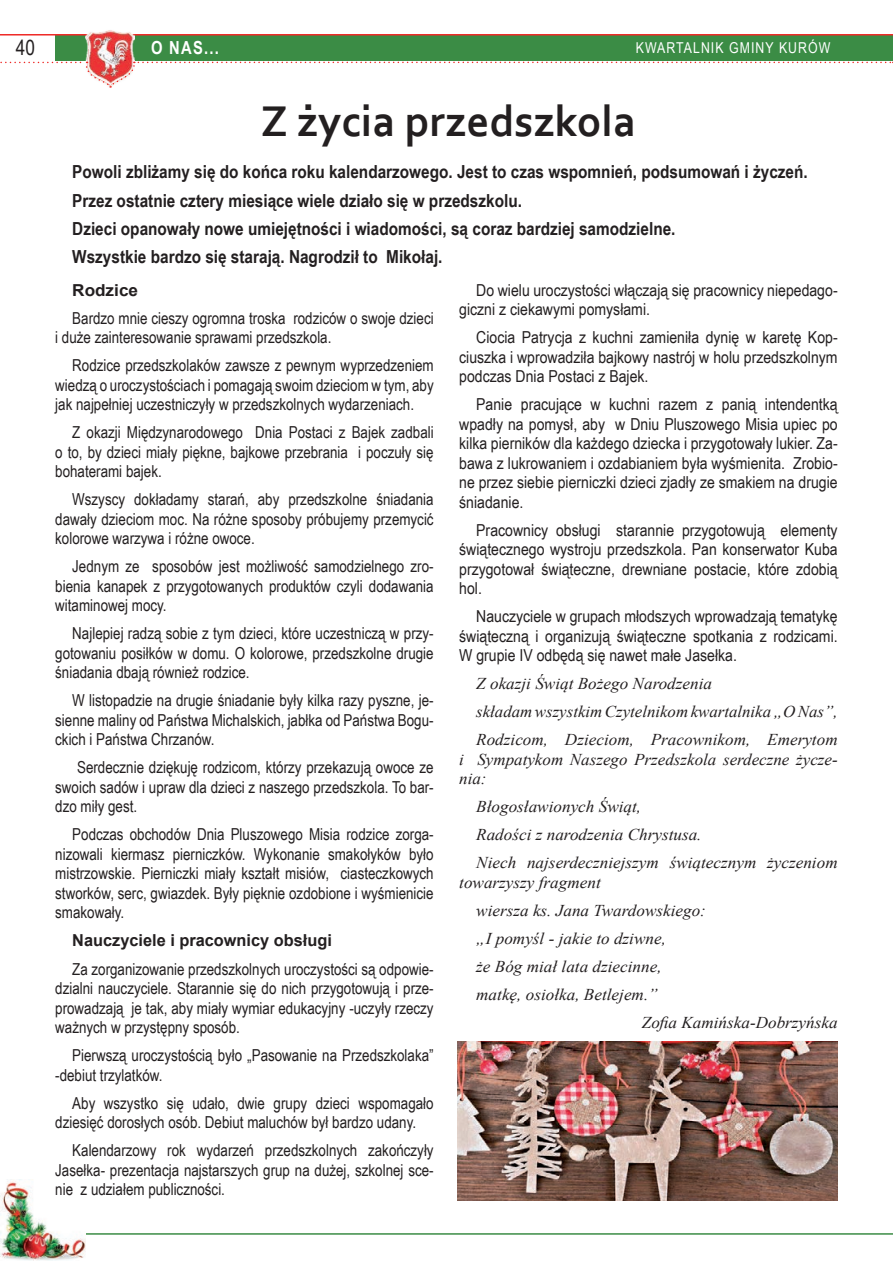
<style>
.page{position:relative;width:893px;height:1263px;background:#fff}
.page>*{position:absolute;margin:0;border:0;box-sizing:border-box;transform-origin:0 0}
.TYTUL{font:700 45px "Corbel";color:#231f20}
.t1{font:21px "Arial Narrow";color:#231f20}
.NORMAL{font:700 18px "Arial Narrow";color:#231f20;scale:1.04 1}
.t2{font:700 18px "Arial Narrow";color:#fff}
.NORMAL-2{font:16.5px/19.5px "Arial Narrow";color:#231f20;text-align:justify}
.NORMAL-3{font:16.5px/19.5px "Arial Narrow";color:#231f20;text-align:justify;scale:1.04 1}
.NORMAL-4{font:italic 16.5px/19.5px "Times New Roman";color:#231f20;text-align:justify;scale:1.04 1}
.NORMAL-5{font:italic 16.5px "Times New Roman";color:#231f20}
.NORMAL-6{font:700 16.5px "Arial";color:#231f20}
.NORMAL-7{font:700 16.5px "Arial";color:#231f20;scale:1.04 1}
.t3{font:15px "Arial Narrow";letter-spacing:.07em;color:#fff}
</style>
<div class="page">
<div style="left:55px;top:35px;width:838px;height:26px;background:#3b8c45"></div>
<hr style="left:0;top:34px;width:893px;height:2px;background:#ee2926">
<img style="left:85px;top:30px;width:50px;height:31px">
<img style="left:87px;top:31px;width:46px;height:30px">
<svg style="left:0;top:61px;width:893px;height:27px"></svg>
<hr style="left:32px;top:1233px;width:861px;height:2px;background:#3b8c45">
<img style="left:1px;top:1180px;width:84px;height:81px">
<img style="left:457px;top:1042px;width:381px;height:158px">
<p class="t1" style="left:16px;top:33px;width:21px">40</p>
<p class="t2" style="left:151px;top:34px;width:69px">O NAS...</p>
<p class="t3" style="left:636px;top:37px;width:196px">KWARTALNIK GMINY KURÓW</p>
<p class="TYTUL" style="left:261px;top:93px;width:377px">Z życia przedszkola</p>
<p class="NORMAL" style="left:72px;top:158px;width:709px">Powoli zbliżamy się do końca roku kalendarzowego. Jest to czas wspomnień, podsumowań i życzeń.</p>
<p class="NORMAL" style="left:72px;top:187px;width:434px">Przez ostatnie cztery miesiące wiele działo się w przedszkolu.</p>
<p class="NORMAL" style="left:72px;top:215px;width:581px">Dzieci opanowały nowe umiejętności i wiadomości, są coraz bardziej samodzielne.</p>
<p class="NORMAL" style="left:72px;top:243px;width:358px">Wszystkie bardzo się starają. Nagrodził to Mikołaj.</p>
<p class="NORMAL-7" style="left:72px;top:278px;width:65px">Rodzice</p>
<p class="NORMAL-2" style="left:55px;top:308px;width:380px;text-indent:17px">Bardzo mnie cieszy ogromna troska rodziców o swoje dzieci i duże zainteresowanie sprawami przedszkola.</p>
<p class="NORMAL-2" style="left:55px;top:355px;width:380px;text-indent:17px">Rodzice przedszkolaków zawsze z pewnym wyprzedzeniem wiedzą o uroczystościach i pomagają swoim dzieciom w tym, aby jak najpełniej uczestniczyły w przedszkolnych wydarzeniach.</p>
<p class="NORMAL-2" style="left:55px;top:422px;width:380px;text-indent:17px">Z okazji Międzynarodowego Dnia Postaci z Bajek zadbali o to, by dzieci miały piękne, bajkowe przebrania i poczuły się bohaterami bajek.</p>
<p class="NORMAL-2" style="left:55px;top:489px;width:380px;text-indent:17px">Wszyscy dokładamy starań, aby przedszkolne śniadania dawały dzieciom moc. Na różne sposoby próbujemy przemycić kolorowe warzywa i różne owoce.</p>
<p class="NORMAL-2" style="left:55px;top:556px;width:380px;text-indent:17px">Jednym ze sposobów jest możliwość samodzielnego zro&shy;bienia kanapek z przygotowanych produktów czyli dodawania witaminowej mocy.</p>
<p class="NORMAL-2" style="left:55px;top:623px;width:380px;text-indent:17px">Najlepiej radzą sobie z tym dzieci, które uczestniczą w przy&shy;gotowaniu posiłków w domu. O kolorowe, przedszkolne drugie śniadania dbają również rodzice.</p>
<p class="NORMAL-2" style="left:55px;top:690px;width:380px;text-indent:17px">W listopadzie na drugie śniadanie były kilka razy pyszne, je&shy;sienne maliny od Państwa Michalskich, jabłka od Państwa Bogu&shy;ckich i Państwa Chrzanów.</p>
<p class="NORMAL-2" style="left:55px;top:757px;width:380px;text-indent:22px">Serdecznie dziękuję rodzicom, którzy przekazują owoce ze swoich sadów i upraw dla dzieci z naszego przedszkola. To bar&shy;dzo miły gest.</p>
<p class="NORMAL-2" style="left:55px;top:824px;width:380px;text-indent:17px">Podczas obchodów Dnia Pluszowego Misia rodzice zorga&shy;nizowali kiermasz pierniczków. Wykonanie smakołyków było mistrzowskie. Pierniczki miały kształt misiów, ciasteczkowych stworków, serc, gwiazdek. Były pięknie ozdobione i wyśmienicie smakowały.</p>
<p class="NORMAL-6" style="left:72px;top:929px;width:261px">Nauczyciele i pracownicy obsługi</p>
<p class="NORMAL-2" style="left:55px;top:958px;width:380px;text-indent:17px">Za zorganizowanie przedszkolnych uroczystości są odpowie&shy;dzialni nauczyciele. Starannie się do nich przygotowują i prze&shy;prowadzają je tak, aby miały wymiar edukacyjny -uczyły rzeczy ważnych w przystępny sposób.</p>
<p class="NORMAL-2" style="left:55px;top:1045px;width:380px;text-indent:17px">Pierwszą uroczystością było „Pasowanie na Przedszkolaka” -debiut trzylatków.</p>
<p class="NORMAL-2" style="left:55px;top:1092px;width:380px;text-indent:17px">Aby wszystko się udało, dwie grupy dzieci wspomagało dziesięć dorosłych osób. Debiut maluchów był bardzo udany.</p>
<p class="NORMAL-2" style="left:55px;top:1140px;width:380px;text-indent:17px">Kalendarzowy rok wydarzeń przedszkolnych zakończyły Jasełka- prezentacja najstarszych grup na dużej, szkolnej sce&shy;nie z udziałem publiczności.</p>
<p class="NORMAL-3" style="left:459px;top:280px;width:365px;text-indent:17px">Do wielu uroczystości włączają się pracownicy niepedago&shy;giczni z ciekawymi pomysłami.</p>
<p class="NORMAL-3" style="left:459px;top:327px;width:365px;text-indent:17px">Ciocia Patrycja z kuchni zamieniła dynię w karetę Kop&shy;ciuszka i wprowadziła bajkowy nastrój w holu przedszkolnym podczas Dnia Postaci z Bajek.</p>
<p class="NORMAL-3" style="left:459px;top:394px;width:365px;text-indent:17px">Panie pracujące w kuchni razem z panią intendentką wpadły na pomysł, aby w Dniu Pluszowego Misia upiec po kilka pierników dla każdego dziecka i przygotowały lukier. Za&shy;bawa z lukrowaniem i ozdabianiem była wyśmienita. Zrobio&shy;ne przez siebie pierniczki dzieci zjadły ze smakiem na drugie śniadanie.</p>
<p class="NORMAL-3" style="left:459px;top:520px;width:365px;text-indent:17px">Pracownicy obsługi starannie przygotowują elementy świątecznego wystroju przedszkola. Pan konserwator Kuba przygotował świąteczne, drewniane postacie, które zdobią hol.</p>
<p class="NORMAL-3" style="left:459px;top:606px;width:365px;text-indent:17px">Nauczyciele w grupach młodszych wprowadzają tematykę świąteczną i organizują świąteczne spotkania z rodzicami.<br>W grupie IV odbędą się nawet małe Jasełka.</p>
<p class="NORMAL-4" style="left:476px;top:674px;width:228px">Z okazji Świąt Bożego Narodzenia</p>
<p class="NORMAL-5" style="left:476px;top:700px;width:363px">składam wszystkim Czytelnikom kwartalnika „O Nas”,</p>
<p class="NORMAL-4" style="left:459px;top:730px;width:365px;text-indent:17px">Rodzicom, Dzieciom, Pracownikom, Emerytom i Sympatykom Naszego Przedszkola serdeczne życze&shy;nia:</p>
<p class="NORMAL-4" style="left:476px;top:797px;width:160px">Błogosławionych Świąt,</p>
<p class="NORMAL-4" style="left:476px;top:825px;width:218px">Radości z narodzenia Chrystusa.</p>
<p class="NORMAL-4" style="left:459px;top:853px;width:365px;text-indent:17px">Niech najserdeczniejszym świątecznym życzeniom towarzyszy fragment</p>
<p class="NORMAL-4" style="left:476px;top:900px;width:222px">wiersza ks. Jana Twardowskiego:</p>
<p class="NORMAL-4" style="left:476px;top:928px;width:184px">„I pomyśl - jakie to dziwne,</p>
<p class="NORMAL-4" style="left:476px;top:956px;width:180px">że Bóg miał lata dziecinne,</p>
<p class="NORMAL-4" style="left:476px;top:984px;width:176px">matkę, osiołka, Betlejem.”</p>
<p class="NORMAL-4" style="left:642px;top:1012px;width:190px">Zofia Kamińska-Dobrzyńska</p>
</div>
